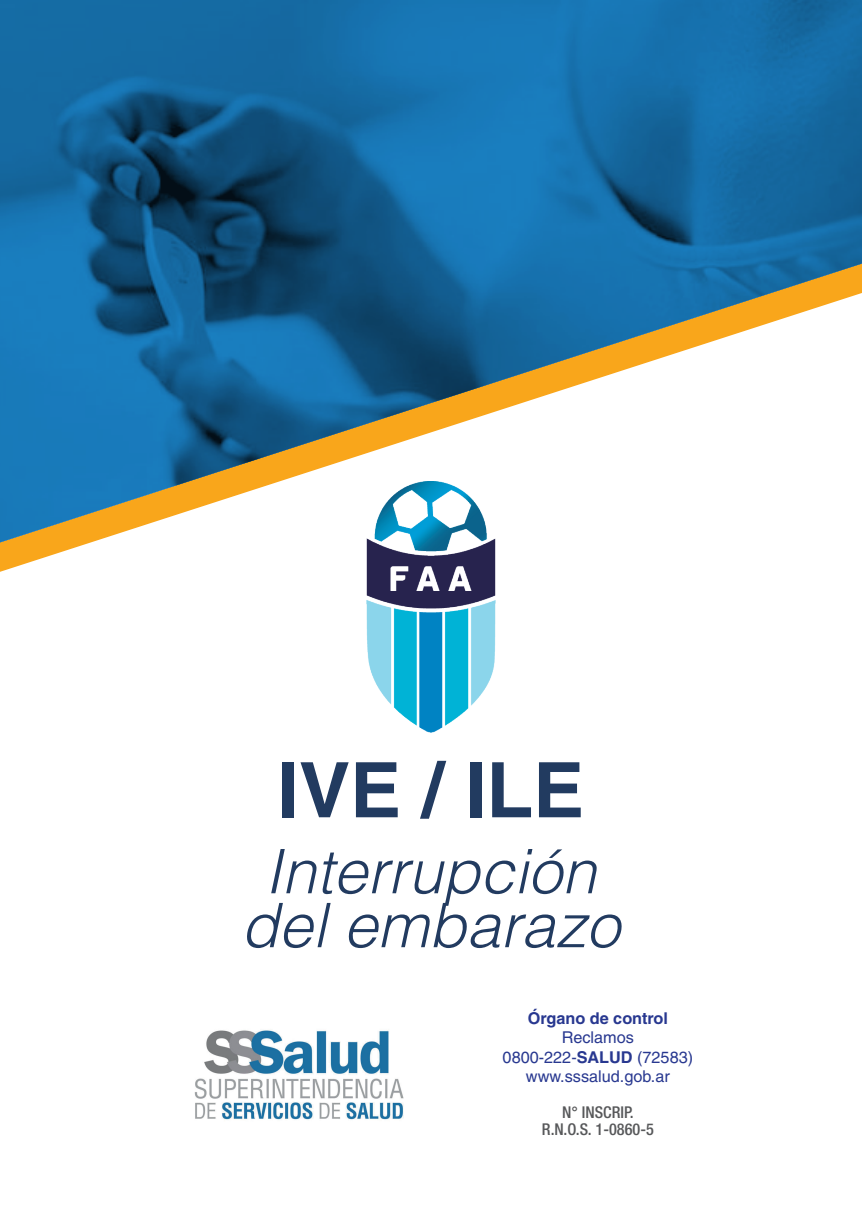
<style>
.page{position:relative;width:862px;height:1214px;background:#fff}
.page>*{position:absolute;margin:0;border:0;box-sizing:border-box;transform-origin:0 0}
.t1{font:700 76.6px "Helvetica LT Std";color:#223b60}
.t2{font:italic 300 61.4px/53.8px "Helvetica LT Std";color:#223b60;text-align:center}
.t3{font:16.2px/19.6px "Helvetica LT Std";color:#283890;text-align:center}
.t4{font:500 condensed 16.2px/16.8px "Helvetica Neue LT Std";color:#57585a;text-align:center}
.t5{font:700 16.2px "Helvetica LT Std";color:#283890}
.s1{font-weight:700}
</style>
<div class="page">
<svg style="left:0;top:0;width:862px;height:552px"></svg>
<img style="left:194px;top:1030px;width:210px;height:90px">
<img style="left:366px;top:482px;width:130px;height:250px">
<h1 class="t1" style="left:278px;top:743px;width:308px">IVE / ILE</h1>
<h2 class="t2" style="left:241px;top:844px;width:381px">Interrupción del embarazo</h2>
<p class="t5" style="left:528px;top:1007px;width:142px">Órgano de control</p>
<p class="t3" style="left:502px;top:1027px;width:192px">Reclamos<br>0800-222-<span class="s1">SALUD</span> (72583) www.sssalud.gob.ar</p>
<p class="t4" style="left:542px;top:1103px;width:113px">N° INSCRIP.<br>R.N.O.S. 1-0860-5</p>
</div>
